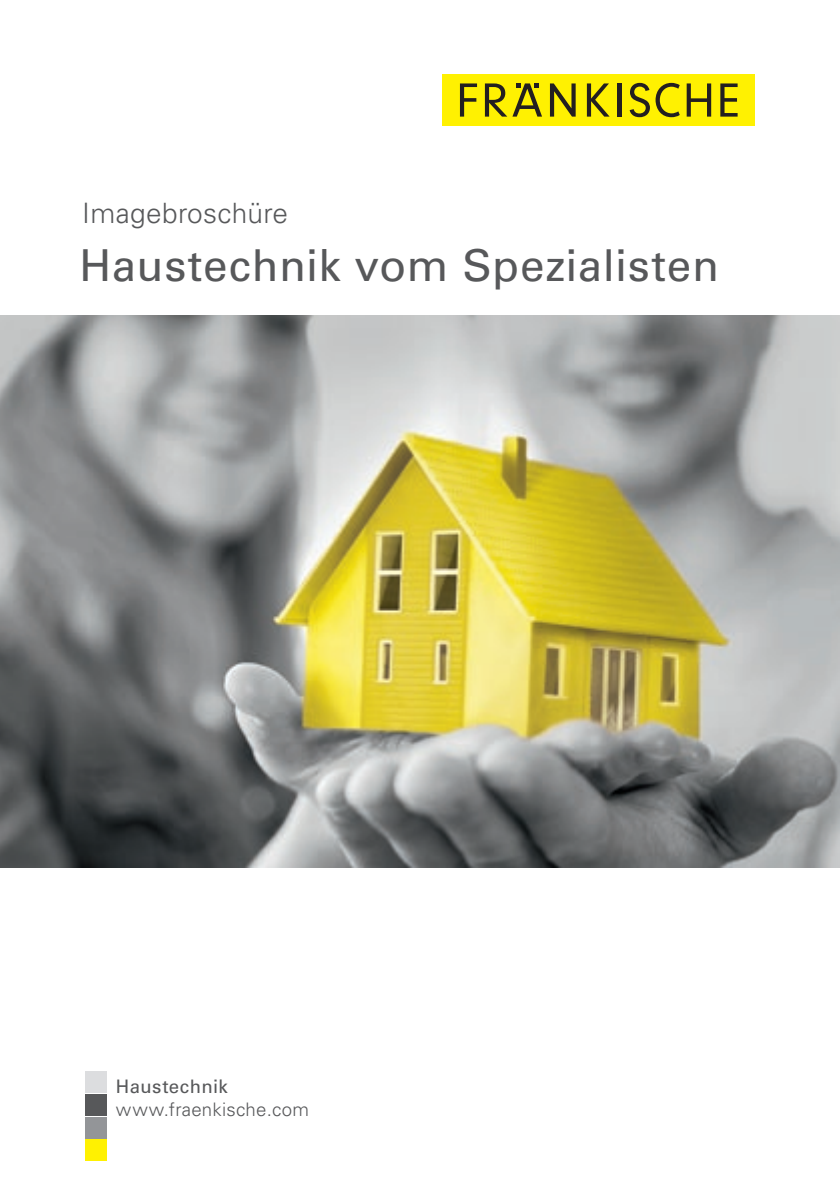
<style>
.page{position:relative;width:840px;height:1191px;background:#fff}
.page>*{position:absolute;margin:0;border:0;box-sizing:border-box;transform-origin:0 0}
.t1{font:44px "Univers LT Pro 55 Roman";letter-spacing:.01em;color:#57585a}
.t2{font:300 28px "Univers LT Pro 45";letter-spacing:.01em;color:#57585a}
.t3{font:300 18.6px "Univers LT Pro 45";letter-spacing:.015em;color:#57585a}
.t4{font:18.6px "Univers LT Pro 55 Roman";letter-spacing:.02em;color:#57585a}
</style>
<div class="page">
<img style="left:0;top:315px;width:839px;height:552px">
<div style="left:442px;top:74px;width:312px;height:51px;background:#fff101"></div>
<svg style="left:459px;top:83px;width:18px;height:34px"></svg>
<svg style="left:484px;top:83px;width:57px;height:34px"></svg>
<svg style="left:550px;top:83px;width:25px;height:34px"></svg>
<svg style="left:586px;top:83px;width:23px;height:34px"></svg>
<hr style="left:617px;top:83px;width:4px;height:34px;background:#231f20">
<svg style="left:629px;top:83px;width:20px;height:34px"></svg>
<svg style="left:655px;top:83px;width:24px;height:34px"></svg>
<svg style="left:686px;top:83px;width:24px;height:34px"></svg>
<svg style="left:720px;top:83px;width:17px;height:34px"></svg>
<div style="left:85px;top:1071px;width:22px;height:21px;background:#dcdddf"></div>
<div style="left:85px;top:1094px;width:22px;height:21px;background:#57585a"></div>
<div style="left:85px;top:1139px;width:22px;height:22px;background:#fff101"></div>
<div style="left:85px;top:1116px;width:22px;height:22px;background:#939598"></div>
<p class="t2" style="left:82px;top:195px;width:207px">Imagebroschüre</p>
<p class="t1" style="left:79px;top:235px;width:640px">Haustechnik vom Spezialisten</p>
<p class="t4" style="left:116px;top:1073px;width:113px">Haustechnik</p>
<p class="t3" style="left:116px;top:1097px;width:194px">www.fraenkische.com</p>
</div>
